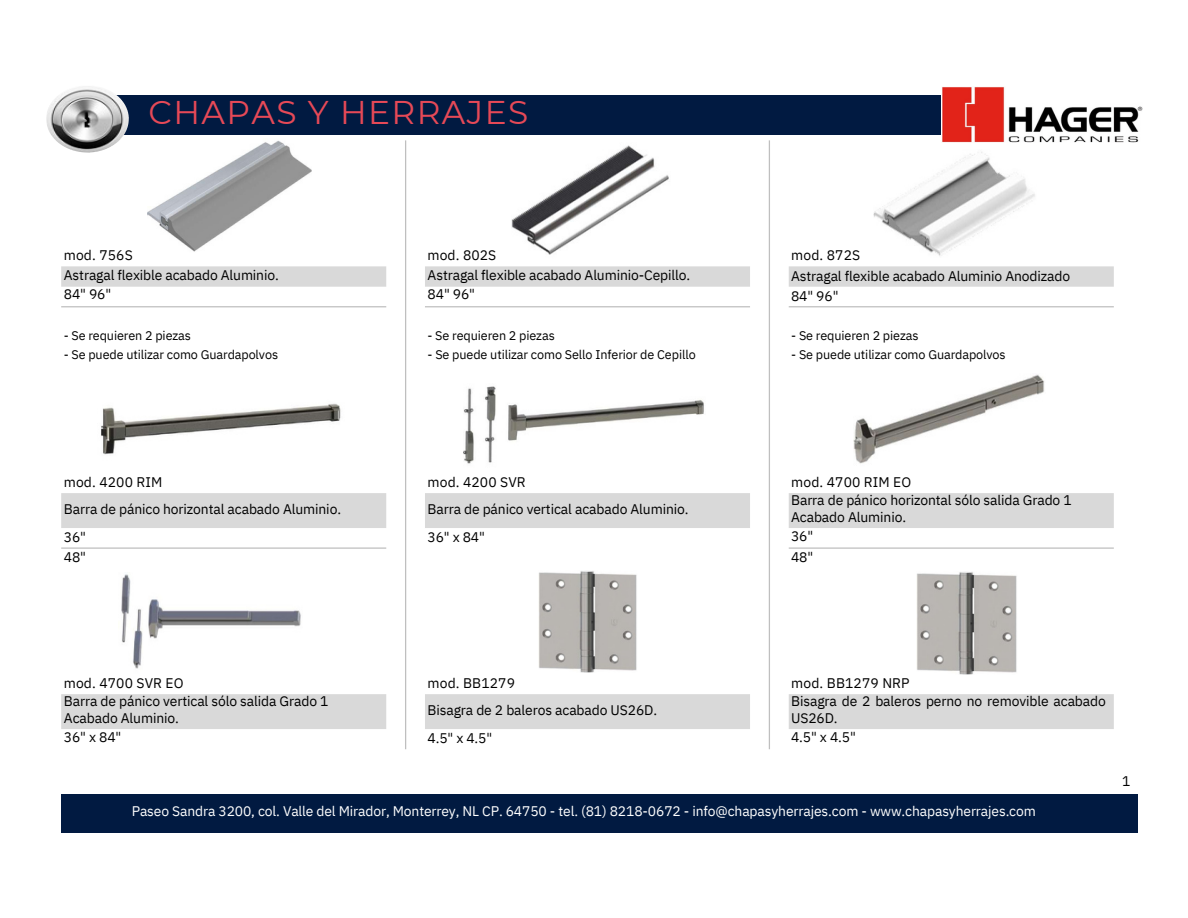
<style>
.page{position:relative;width:1188px;height:918px;background:#fff}
.page>*{position:absolute;margin:0;border:0;box-sizing:border-box;transform-origin:0 0}
.t1{font:32.85px "Montserrat";letter-spacing:.045em;color:#e64957}
.t2{font:13.95px/16.8px "IBM Plex Sans";letter-spacing:-.01em;color:#000}
.t3{font:13.95px "IBM Plex Sans";letter-spacing:-.01em;color:#fff}
.t4{font:13.95px "IBM Plex Sans";letter-spacing:.01em;color:#000}
.t5{font:12.6px "IBM Plex Sans";letter-spacing:-.01em;color:#000}
</style>
<div class="page">
<div style="left:61px;top:794px;width:1077px;height:38px;background:#011a41"></div>
<div style="left:61px;top:95px;width:972px;height:39px;background:#011a41"></div>
<svg style="left:61px;top:266px;width:1053px;height:463px"></svg>
<hr style="left:61px;top:306px;width:325px;height:1px;background:#bfbfbf">
<hr style="left:425px;top:306px;width:325px;height:1px;background:#bfbfbf">
<hr style="left:61px;top:547px;width:325px;height:2px;background:#bfbfbf">
<hr style="left:405px;top:140px;width:1px;height:609px;background:#bfbfbf">
<hr style="left:769px;top:140px;width:1px;height:609px;background:#bfbfbf">
<hr style="left:789px;top:306px;width:325px;height:1px;background:#bfbfbf">
<hr style="left:789px;top:547px;width:325px;height:2px;background:#bfbfbf">
<img style="left:148px;top:140px;width:164px;height:112px">
<img style="left:512px;top:145px;width:157px;height:110px">
<img style="left:874px;top:152px;width:161px;height:104px">
<img style="left:97px;top:390px;width:248px;height:80px">
<img style="left:463px;top:384px;width:242px;height:86px">
<img style="left:854px;top:373px;width:192px;height:98px">
<img style="left:118px;top:572px;width:185px;height:103px">
<img style="left:538px;top:570px;width:99px;height:103px">
<img style="left:916px;top:571px;width:101px;height:104px">
<img style="left:46px;top:86px;width:82px;height:67px">
<img style="left:942px;top:87px;width:200px;height:55px">
<p class="t1" style="left:148px;top:92px;width:381px">CHAPAS Y HERRAJES</p>
<p class="t2" style="left:64px;top:247px;width:70px">mod. 756S</p>
<p class="t2" style="left:427px;top:247px;width:70px">mod. 802S</p>
<p class="t2" style="left:791px;top:247px;width:70px">mod. 872S</p>
<p class="t2" style="left:64px;top:266px;width:216px">Astragal flexible acabado Aluminio.</p>
<p class="t2" style="left:64px;top:285px;width:49px">84" 96"</p>
<p class="t2" style="left:428px;top:266px;width:264px">Astragal flexible acabado Aluminio-Cepillo.</p>
<p class="t2" style="left:428px;top:285px;width:49px">84" 96"</p>
<p class="t2" style="left:791px;top:267px;width:281px">Astragal flexible acabado Aluminio Anodizado</p>
<p class="t2" style="left:791px;top:287px;width:49px">84" 96"</p>
<p class="t5" style="left:64px;top:327px;width:129px">- Se requieren 2 piezas</p>
<p class="t5" style="left:64px;top:346px;width:216px">- Se puede utilizar como Guardapolvos</p>
<p class="t5" style="left:428px;top:327px;width:129px">- Se requieren 2 piezas</p>
<p class="t5" style="left:428px;top:346px;width:270px">- Se puede utilizar como Sello Inferior de Cepillo</p>
<p class="t5" style="left:791px;top:327px;width:129px">- Se requieren 2 piezas</p>
<p class="t5" style="left:791px;top:346px;width:216px">- Se puede utilizar como Guardapolvos</p>
<p class="t2" style="left:64px;top:474px;width:100px">mod. 4200 RIM</p>
<p class="t2" style="left:64px;top:500px;width:279px">Barra de pánico horizontal acabado Aluminio.</p>
<p class="t2" style="left:64px;top:528px;width:24px">36"</p>
<p class="t2" style="left:64px;top:549px;width:24px">48"</p>
<p class="t2" style="left:428px;top:474px;width:100px">mod. 4200 SVR</p>
<p class="t2" style="left:427px;top:500px;width:263px">Barra de pánico vertical acabado Aluminio.</p>
<p class="t2" style="left:427px;top:528px;width:59px">36" x 84"</p>
<p class="t2" style="left:791px;top:474px;width:122px">mod. 4700 RIM EO</p>
<p class="t2" style="left:791px;top:492px;width:282px">Barra de pánico horizontal sólo salida Grado 1<br>Acabado Aluminio.</p>
<p class="t2" style="left:791px;top:528px;width:24px">36"</p>
<p class="t2" style="left:791px;top:548px;width:24px">48"</p>
<p class="t2" style="left:64px;top:675px;width:121px">mod. 4700 SVR EO</p>
<p class="t2" style="left:64px;top:693px;width:266px">Barra de pánico vertical sólo salida Grado 1<br>Acabado Aluminio.</p>
<p class="t2" style="left:64px;top:729px;width:59px">36" x 84"</p>
<p class="t2" style="left:428px;top:675px;width:89px">mod. BB1279</p>
<p class="t2" style="left:428px;top:701px;width:231px">Bisagra de 2 baleros acabado US26D.</p>
<p class="t2" style="left:428px;top:730px;width:66px">4.5" x 4.5"</p>
<p class="t4" style="left:791px;top:674px;width:120px">mod. BB1279 NRP</p>
<p class="t2" style="left:791px;top:693px;width:316px">Bisagra de 2 baleros perno no removible acabado<br>US26D.</p>
<p class="t2" style="left:791px;top:729px;width:66px">4.5" x 4.5"</p>
<p class="t3" style="left:132px;top:802px;width:906px">Paseo Sandra 3200, col. Valle del Mirador, Monterrey, NL CP. 64750 - tel. (81) 8218-0672 - info@chapasyherrajes.com - www.chapasyherrajes.com</p>
<p class="t2" style="left:1122px;top:772px;width:10px">1</p>
</div>
